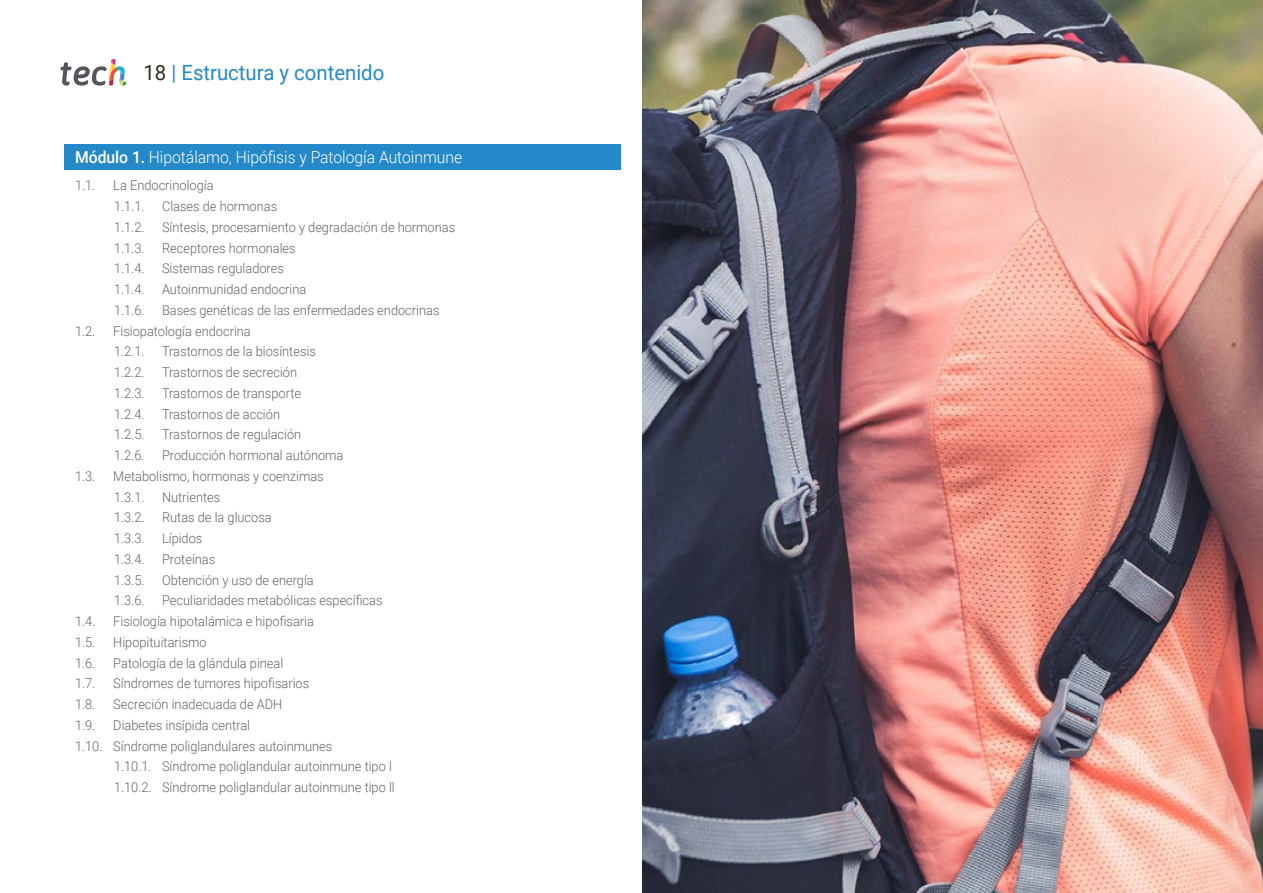
<style>
.page{position:relative;width:1263px;height:893px;background:#fff}
.page>*{position:absolute;margin:0;border:0;box-sizing:border-box;transform-origin:0 0}
.t1{font:21px "Roboto";color:#2488c9}
.t2{font:300 16.5px "Roboto";color:#fff;scale:.95 1}
.t3{font:300 13.5px/20.7px "Roboto";color:#61646a;scale:.95 1}
.s1{color:#312e20}
.s2{font-weight:500}
</style>
<div class="page">
<div style="left:64px;top:144px;width:557px;height:25px;background:#2488c9"></div>
<img style="left:642px;top:0;width:621px;height:893px">
<svg style="left:61px;top:59px;width:65px;height:27px"></svg>
<h1 class="t1" style="left:144px;top:57px;width:242px"><span class="s1">18</span> | Estructura y contenido</h1>
<p class="t2" style="left:75px;top:146px;width:409px"><span class="s2">Módulo 1.</span> Hipotálamo, Hipófisis y Patología Autoinmune</p>
<p class="t3" style="left:75px;top:175px;width:23px">1.1.</p>
<p class="t3" style="left:113px;top:175px;width:107px">La Endocrinología<br>1.1.1.</p>
<p class="t3" style="left:162px;top:195px;width:123px">Clases de hormonas</p>
<p class="t3" style="left:114px;top:216px;width:34px">1.1.2.</p>
<p class="t3" style="left:162px;top:216px;width:310px">Síntesis, procesamiento y degradación de hormonas</p>
<p class="t3" style="left:114px;top:237px;width:34px">1.1.3.</p>
<p class="t3" style="left:162px;top:237px;width:142px">Receptores hormonales</p>
<p class="t3" style="left:114px;top:258px;width:34px">1.1.4.</p>
<p class="t3" style="left:162px;top:258px;width:130px">Sistemas reguladores</p>
<p class="t3" style="left:114px;top:278px;width:34px">1.1.4.</p>
<p class="t3" style="left:162px;top:278px;width:153px">Autoinmunidad endocrina</p>
<p class="t3" style="left:114px;top:299px;width:34px">1.1.6.</p>
<p class="t3" style="left:162px;top:299px;width:294px">Bases genéticas de las enfermedades endocrinas</p>
<p class="t3" style="left:75px;top:320px;width:23px">1.2.</p>
<p class="t3" style="left:113px;top:320px;width:146px">Fisiopatología endocrina<br>1.2.1.</p>
<p class="t3" style="left:162px;top:341px;width:163px">Trastornos de la biosíntesis</p>
<p class="t3" style="left:114px;top:361px;width:34px">1.2.2.</p>
<p class="t3" style="left:162px;top:361px;width:144px">Trastornos de secreción</p>
<p class="t3" style="left:114px;top:382px;width:34px">1.2.3.</p>
<p class="t3" style="left:162px;top:382px;width:148px">Trastornos de transporte</p>
<p class="t3" style="left:114px;top:403px;width:34px">1.2.4.</p>
<p class="t3" style="left:162px;top:403px;width:126px">Trastornos de acción</p>
<p class="t3" style="left:114px;top:424px;width:34px">1.2.5.</p>
<p class="t3" style="left:162px;top:424px;width:148px">Trastornos de regulación</p>
<p class="t3" style="left:114px;top:444px;width:34px">1.2.6.</p>
<p class="t3" style="left:162px;top:444px;width:192px">Producción hormonal autónoma</p>
<p class="t3" style="left:75px;top:465px;width:23px">1.3.</p>
<p class="t3" style="left:113px;top:465px;width:223px">Metabolismo, hormonas y coenzimas<br>1.3.1.</p>
<p class="t3" style="left:162px;top:486px;width:63px">Nutrientes</p>
<p class="t3" style="left:114px;top:507px;width:34px">1.3.2.</p>
<p class="t3" style="left:162px;top:507px;width:117px">Rutas de la glucosa</p>
<p class="t3" style="left:114px;top:527px;width:34px">1.3.3.</p>
<p class="t3" style="left:162px;top:527px;width:44px">Lípidos</p>
<p class="t3" style="left:114px;top:548px;width:34px">1.3.4.</p>
<p class="t3" style="left:162px;top:548px;width:58px">Proteínas</p>
<p class="t3" style="left:114px;top:569px;width:34px">1.3.5.</p>
<p class="t3" style="left:162px;top:569px;width:161px">Obtención y uso de energía</p>
<p class="t3" style="left:114px;top:590px;width:34px">1.3.6.</p>
<p class="t3" style="left:162px;top:590px;width:234px">Peculiaridades metabólicas específicas</p>
<p class="t3" style="left:75px;top:610px;width:23px">1.4.</p>
<p class="t3" style="left:113px;top:610px;width:213px">Fisiología hipotalámica e hipofisaria</p>
<p class="t3" style="left:75px;top:631px;width:23px">1.5.</p>
<p class="t3" style="left:113px;top:631px;width:100px">Hipopituitarismo</p>
<p class="t3" style="left:75px;top:652px;width:23px">1.6.</p>
<p class="t3" style="left:113px;top:652px;width:180px">Patología de la glándula pineal</p>
<p class="t3" style="left:75px;top:673px;width:23px">1.7.</p>
<p class="t3" style="left:113px;top:673px;width:208px">Síndromes de tumores hipofisarios</p>
<p class="t3" style="left:75px;top:693px;width:23px">1.8.</p>
<p class="t3" style="left:113px;top:693px;width:179px">Secreción inadecuada de ADH</p>
<p class="t3" style="left:75px;top:714px;width:23px">1.9.</p>
<p class="t3" style="left:113px;top:714px;width:146px">Diabetes insípida central</p>
<p class="t3" style="left:75px;top:735px;width:272px">1.10. Síndrome poliglandulares autoinmunes</p>
<p class="t3" style="left:114px;top:756px;width:294px">1.10.1. Síndrome poliglandular autoinmune tipo l</p>
<p class="t3" style="left:114px;top:776px;width:297px">1.10.2. Síndrome poliglandular autoinmune tipo ll</p>
</div>
